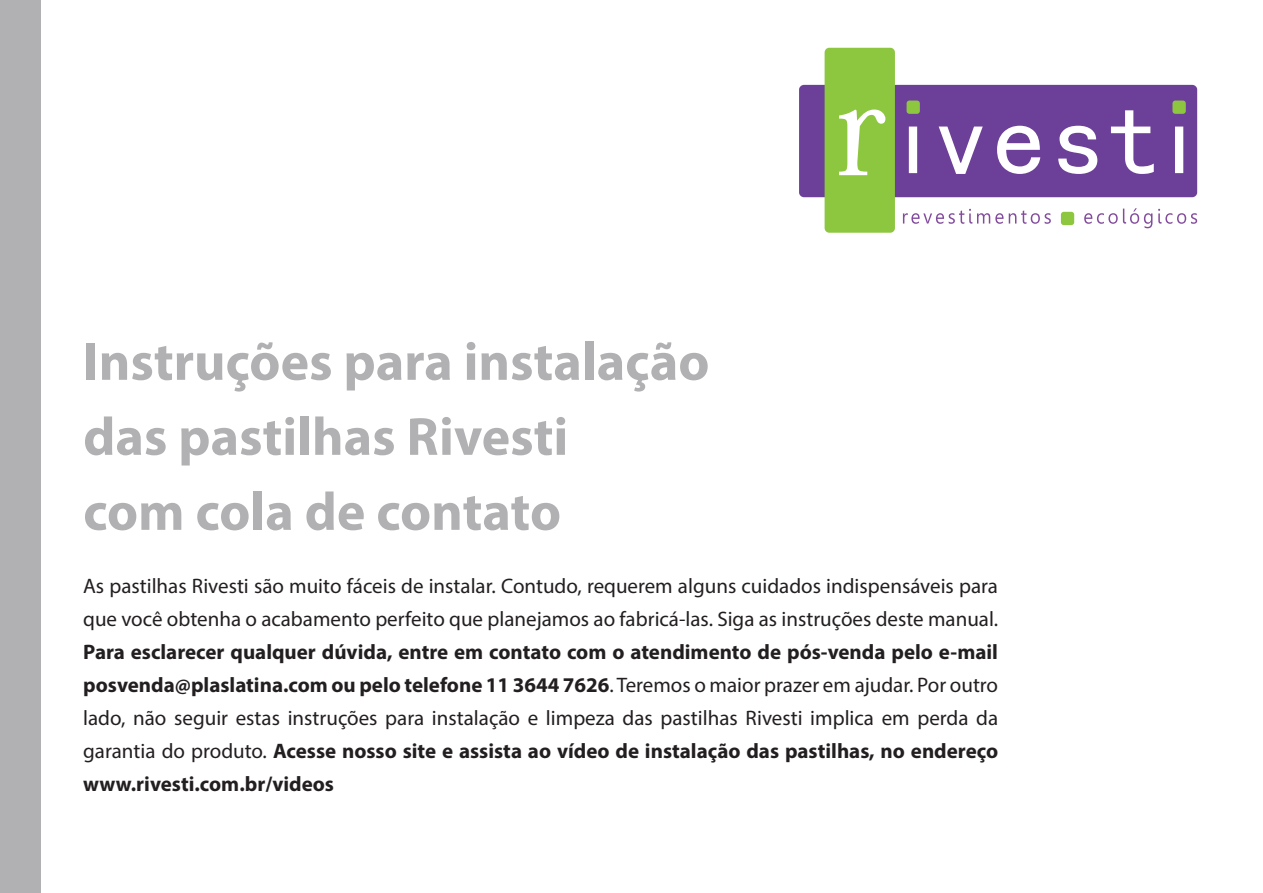
<style>
.page{position:relative;width:1263px;height:893px;background:#fff}
.page>*{position:absolute;margin:0;border:0;box-sizing:border-box;transform-origin:0 0}
.t1{font:700 54px/75px "Myriad Pro";color:#b1b1b3}
.t2{font:700 21px/33px "Myriad Pro";color:#231f20;text-align:justify}
.t3{font:21px/33px "Myriad Pro";color:#231f20}
.s1{font-weight:400}
</style>
<div class="page">
<div style="left:799px;top:85px;width:398px;height:112px;background:#6c3f98;border-radius:5px"></div>
<div style="left:825px;top:48px;width:70px;height:185px;background:#8dc63f;border-radius:5px"></div>
<svg style="left:909px;top:110px;width:274px;height:64px"></svg>
<svg style="left:839px;top:110px;width:46px;height:65px"></svg>
<div style="left:906px;top:101px;width:14px;height:13px;background:#8dc63f;border-radius:3px"></div>
<div style="left:1172px;top:101px;width:14px;height:13px;background:#8dc63f;border-radius:3px"></div>
<svg style="left:903px;top:208px;width:294px;height:20px"></svg>
<div style="left:0;top:0;width:40px;height:893px;background:#b1b1b3"></div>
<h1 class="t1" style="left:83px;top:322px;width:628px">Instruções para instalação das pastilhas Rivesti<br>com cola de contato</h1>
<p class="t3" style="left:83px;top:569px;width:916px">As pastilhas Rivesti são muito fáceis de instalar. Contudo, requerem alguns cuidados indispensáveis para que você obtenha o acabamento perfeito que planejamos ao fabricá-las. Siga as instruções deste manual.</p>
<p class="t2" style="left:83px;top:634px;width:916px">Para esclarecer qualquer dúvida, entre em contato com o atendimento de pós-venda pelo e-mail posvenda@plaslatina.com ou pelo telefone 11 3644 7626<span class="s1">. Teremos o maior prazer em ajudar. Por outro lado, não seguir estas instruções para instalação e limpeza das pastilhas Rivesti implica em perda da garantia do produto.</span> Acesse nosso site e assista ao vídeo de instalação das pastilhas, no endereço www.rivesti.com.br/videos</p>
</div>
